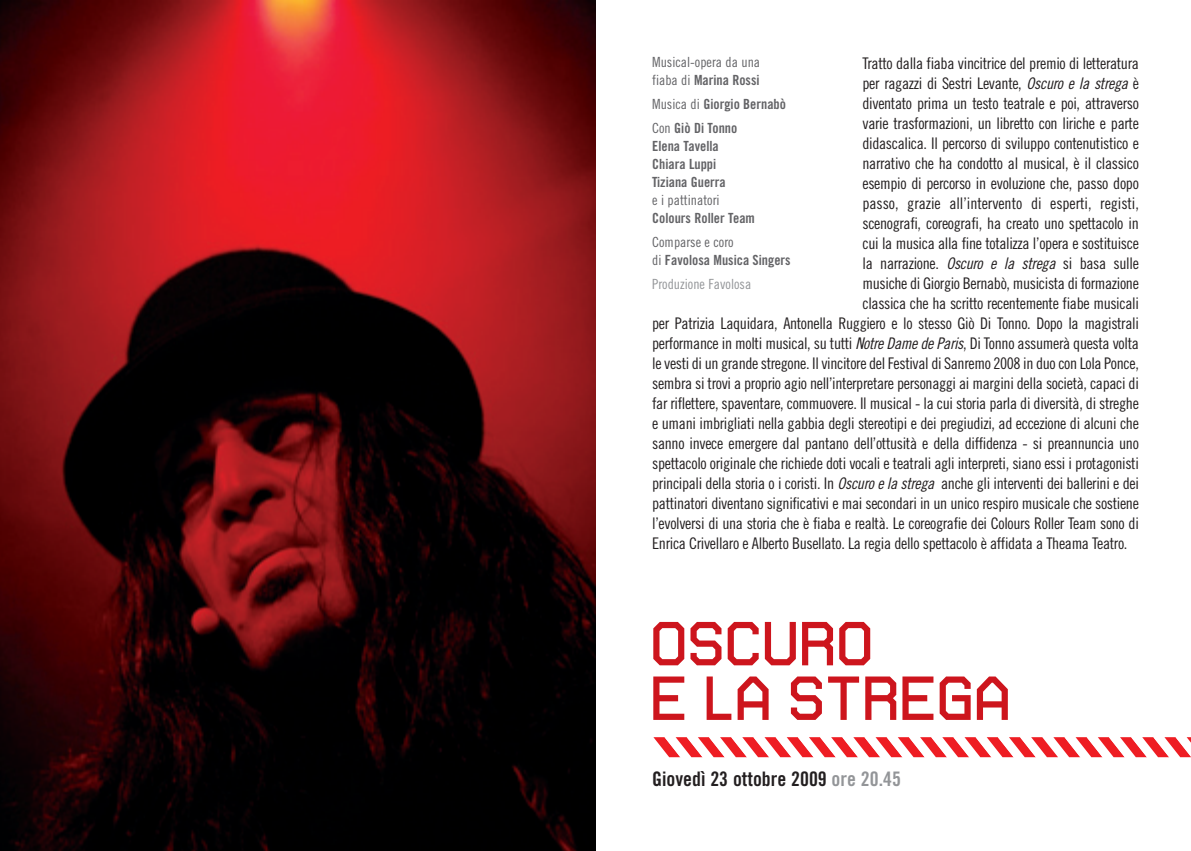
<style>
.page{position:relative;width:1191px;height:851px;background:#fff}
.page>*{position:absolute;margin:0;border:0;box-sizing:border-box;transform-origin:0 0}
.t1{font:62px/54.6px "Autobahn";color:#cd151d}
.t2{font:20px "Trade Gothic Bold Cond Twenty";color:#231f20}
.t3{font:16px "Trade Gothic Cond Eighteen";letter-spacing:-.02em;color:#231f20}
.t4{font:14px/24px "Trade Gothic Bold Cond Twenty";color:#636366}
.t5{font:14px "Trade Gothic Cond Eighteen";color:#636366}
.t6{font:14px "Trade Gothic Cond Eighteen";color:#939598}
.s1{font-style:italic}
.s2{font-family:"Trade Gothic Cond Eighteen"}
.s3{color:#939598}
</style>
<div class="page">
<svg style="left:653px;top:737px;width:538px;height:20px"></svg>
<img style="left:0;top:0;width:595px;height:850px">
<p class="t3" style="left:862px;top:57px;width:278px">Tratto dalla fiaba vincitrice del premio di letteratura</p>
<p class="t3" style="left:862px;top:77px;width:278px">per ragazzi di Sestri Levante, <span class="s1">Oscuro e la strega</span> è</p>
<p class="t3" style="left:862px;top:97px;width:278px">diventato prima un testo teatrale e poi, attraverso</p>
<p class="t3" style="left:862px;top:117px;width:278px">varie trasformazioni, un libretto con liriche e parte</p>
<p class="t3" style="left:862px;top:137px;width:278px">didascalica. Il percorso di sviluppo contenutistico e</p>
<p class="t3" style="left:862px;top:157px;width:278px">narrativo che ha condotto al musical, è il classico</p>
<p class="t3" style="left:862px;top:177px;width:278px">esempio di percorso in evoluzione che, passo dopo</p>
<p class="t3" style="left:862px;top:197px;width:278px">passo, grazie all’intervento di esperti, registi,</p>
<p class="t3" style="left:862px;top:217px;width:278px">scenografi, coreografi, ha creato uno spettacolo in</p>
<p class="t3" style="left:862px;top:237px;width:278px">cui la musica alla fine totalizza l’opera e sostituisce</p>
<p class="t3" style="left:862px;top:257px;width:278px">la narrazione. <span class="s1">Oscuro e la strega</span> si basa sulle</p>
<p class="t3" style="left:862px;top:277px;width:278px">musiche di Giorgio Bernabò, musicista di formazione</p>
<p class="t3" style="left:862px;top:297px;width:278px">classica che ha scritto recentemente fiabe musicali</p>
<p class="t3" style="left:652px;top:317px;width:488px">per Patrizia Laquidara, Antonella Ruggiero e lo stesso Giò Di Tonno. Dopo la magistrali</p>
<p class="t3" style="left:652px;top:337px;width:488px">performance in molti musical, su tutti <span class="s1">NotreDamedeParis</span>, Di Tonno assumerà questa volta</p>
<p class="t3" style="left:652px;top:357px;width:488px">le vesti di un grande stregone. Il vincitore del Festival di Sanremo 2008 in duo con Lola Ponce,</p>
<p class="t3" style="left:652px;top:377px;width:488px">sembra si trovi a proprio agio nell’interpretare personaggi ai margini della società, capaci di</p>
<p class="t3" style="left:652px;top:397px;width:488px">far riflettere, spaventare, commuovere. Il musical - la cui storia parla di diversità, di streghe</p>
<p class="t3" style="left:652px;top:417px;width:488px">e umani imbrigliati nella gabbia degli stereotipi e dei pregiudizi, ad eccezione di alcuni che</p>
<p class="t3" style="left:652px;top:437px;width:488px">sanno invece emergere dal pantano dell’ottusità e della diffidenza - si preannuncia uno</p>
<p class="t3" style="left:652px;top:457px;width:488px">spettacolo originale che richiede doti vocali e teatrali agli interpreti, siano essi i protagonisti</p>
<p class="t3" style="left:652px;top:477px;width:488px">principali della storia o i coristi. In <span class="s1">Oscuroela strega</span> anche gli interventi dei ballerini e dei</p>
<p class="t3" style="left:652px;top:497px;width:488px">pattinatori diventano significativi e mai secondari in un unico respiro musicale che sostiene</p>
<p class="t3" style="left:652px;top:517px;width:488px">l’evolversi di una storia che è fiaba e realtà. Le coreografie dei Colours Roller Team sono di</p>
<p class="t3" style="left:652px;top:537px;width:477px">Enrica Crivellaro e Alberto Busellato. La regia dello spettacolo è affidata a Theama Teatro.</p>
<p class="t5" style="left:652px;top:57px;width:109px">Musical-opera da una</p>
<p class="t4" style="left:652px;top:69px;width:135px"><span class="s2">fiaba di</span> Marina Rossi<br><span class="s2">Musica di</span> Giorgio Bernabò<br><span class="s2">Con</span> Giò Di Tonno</p>
<p class="t4" style="left:652px;top:138px;width:75px;line-height:18px">Elena Tavella<br>Chiara Luppi<br>Tiziana Guerra</p>
<p class="t5" style="left:652px;top:195px;width:69px">e i pattinatori</p>
<p class="t4" style="left:652px;top:207px;width:104px">Colours Roller Team</p>
<p class="t5" style="left:652px;top:237px;width:83px">Comparse e coro</p>
<p class="t4" style="left:652px;top:249px;width:140px"><span class="s2">di</span> Favolosa Musica Singers</p>
<p class="t6" style="left:652px;top:279px;width:101px">Produzione Favolosa</p>
<h1 class="t1" style="left:650px;top:616px;width:362px">OSCURO<br>E LA STREGA</h1>
<p class="t2" style="left:652px;top:771px;width:250px">Giovedì 23 ottobre 2009 <span class="s3">ore 20.45</span></p>
</div>
